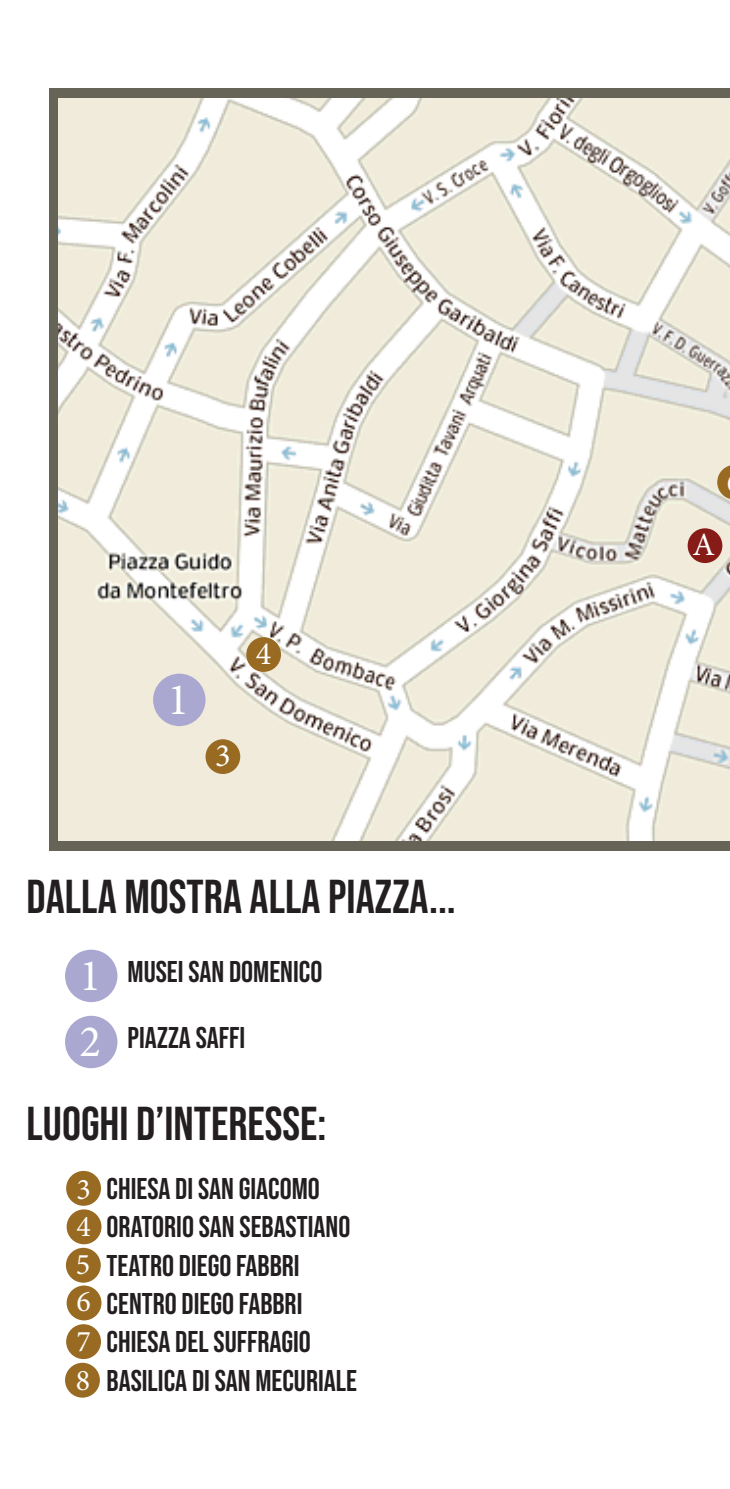
<style>
.page{position:relative;width:730px;height:1489px;background:#fff}
.page>*{position:absolute;margin:0;border:0;box-sizing:border-box;transform-origin:0 0}
.t1{font:47.5px "Bebas Neue";color:#231f20}
.t2{font:45px "Minion Pro";color:#fff}
.t3{font:32.5px "Minion Pro";color:#fff}
.t4{font:30px "Bebas Neue";color:#231f20}
.t5{font:30px/38.5px "Minion Pro";color:#fff;text-align:justify}
</style>
<div class="page">
<img style="left:58px;top:98px;width:672px;height:742px">
<div style="left:65px;top:949px;width:52px;height:53px;background:#aaa8d0;border-radius:50%"></div>
<div style="left:153px;top:673px;width:53px;height:53px;background:#aaa8d0;border-radius:50%"></div>
<div style="left:65px;top:1015px;width:52px;height:53px;background:#aaa8d0;border-radius:50%"></div>
<div style="left:67px;top:1285px;width:34px;height:35px;background:#986a22;border-radius:50%"></div>
<div style="left:66px;top:1247px;width:35px;height:35px;background:#986a22;border-radius:50%"></div>
<div style="left:65px;top:1362px;width:35px;height:35px;background:#986a22;border-radius:50%"></div>
<svg style="left:717px;top:465px;width:13px;height:34px"></svg>
<div style="left:688px;top:528px;width:34px;height:35px;background:#861b18;border-radius:50%"></div>
<div style="left:49px;top:88px;width:681px;height:10px;background:#666357"></div>
<div style="left:58px;top:840px;width:672px;height:10px;background:#666357"></div>
<div style="left:49px;top:88px;width:9px;height:762px;background:#666357"></div>
<div style="left:66px;top:1323px;width:35px;height:35px;background:#986a22;border-radius:50%"></div>
<div style="left:246px;top:637px;width:35px;height:35px;background:#986a22;border-radius:50%"></div>
<div style="left:67px;top:1209px;width:34px;height:35px;background:#986a22;border-radius:50%"></div>
<div style="left:66px;top:1170px;width:35px;height:35px;background:#986a22;border-radius:50%"></div>
<div style="left:206px;top:739px;width:34px;height:35px;background:#986a22;border-radius:50%"></div>
<h2 class="t2" style="left:168px;top:669px;width:23px">1</h2>
<p class="t3" style="left:256px;top:632px;width:17px">4</p>
<p class="t3" style="left:215px;top:734px;width:17px">3</p>
<h1 class="t1" style="left:27px;top:869px;width:431px">DALLA MOSTRA ALLA PIAZZA...</h1>
<h2 class="t2" style="left:80px;top:945px;width:23px">1</h2>
<h2 class="t2" style="left:80px;top:1011px;width:23px">2</h2>
<p class="t4" style="left:128px;top:954px;width:196px">MUSEI SAN DOMENICO</p>
<p class="t4" style="left:128px;top:1020px;width:119px">PIAZZA SAFFI</p>
<h1 class="t1" style="left:27px;top:1096px;width:301px">LUOGHI D’INTERESSE:</h1>
<p class="t5" style="left:76px;top:1170px;width:16px">3</p>
<p class="t5" style="left:76px;top:1207px;width:16px">4<br>5<br>6<br>7<br>8</p>
<p class="t4" style="left:107px;top:1171px;width:215px">CHIESA DI SAN GIACOMO</p>
<p class="t4" style="left:107px;top:1209px;width:245px">ORATORIO SAN SEBASTIANO</p>
<p class="t4" style="left:107px;top:1248px;width:195px">TEATRO DIEGO FABBRI</p>
<p class="t4" style="left:107px;top:1285px;width:197px">CENTRO DIEGO FABBRI</p>
<p class="t4" style="left:107px;top:1324px;width:206px">CHIESA DEL SUFFRAGIO</p>
<p class="t4" style="left:107px;top:1363px;width:252px">BASILICA DI SAN MECURIALE</p>
<p class="t3" style="left:693px;top:522px;width:24px">A</p>
</div>
